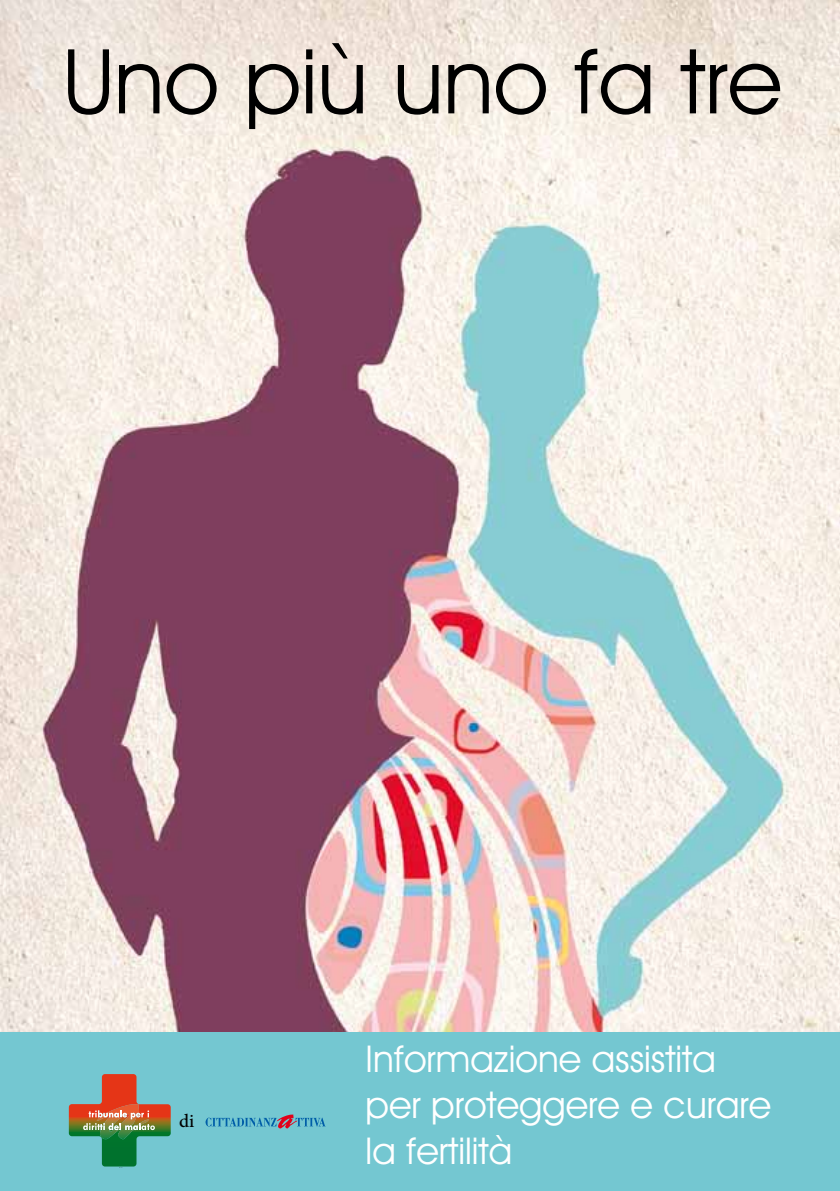
<style>
.page{position:relative;width:840px;height:1191px;background:#fff}
.page>*{position:absolute;margin:0;border:0;box-sizing:border-box;transform-origin:0 0}
.t1{font:90px "Avant Garde IT Cby BT";color:#000}
.t2{font:37.2px/46px "Avant Garde IT Cby BT";color:#fff}
.t3{font:500 18.8px "Minion Pro";color:#000}
</style>
<div class="page">
<img style="left:0;top:0;width:839px;height:1032px">
<div style="left:0;top:1032px;width:839px;height:159px;background:#74c7d1"></div>
<svg style="left:205px;top:1114px;width:120px;height:14px"></svg>
<svg style="left:69px;top:1074px;width:102px;height:92px"></svg>
<h1 class="t1" style="left:63px;top:27px;width:720px">Uno più uno fa tre</h1>
<p class="t3" style="left:179px;top:1107px;width:17px">di</p>
<p class="t2" style="left:365px;top:1035px;width:407px">Informazione assistita per proteggere e curare la fertilità</p>
</div>
